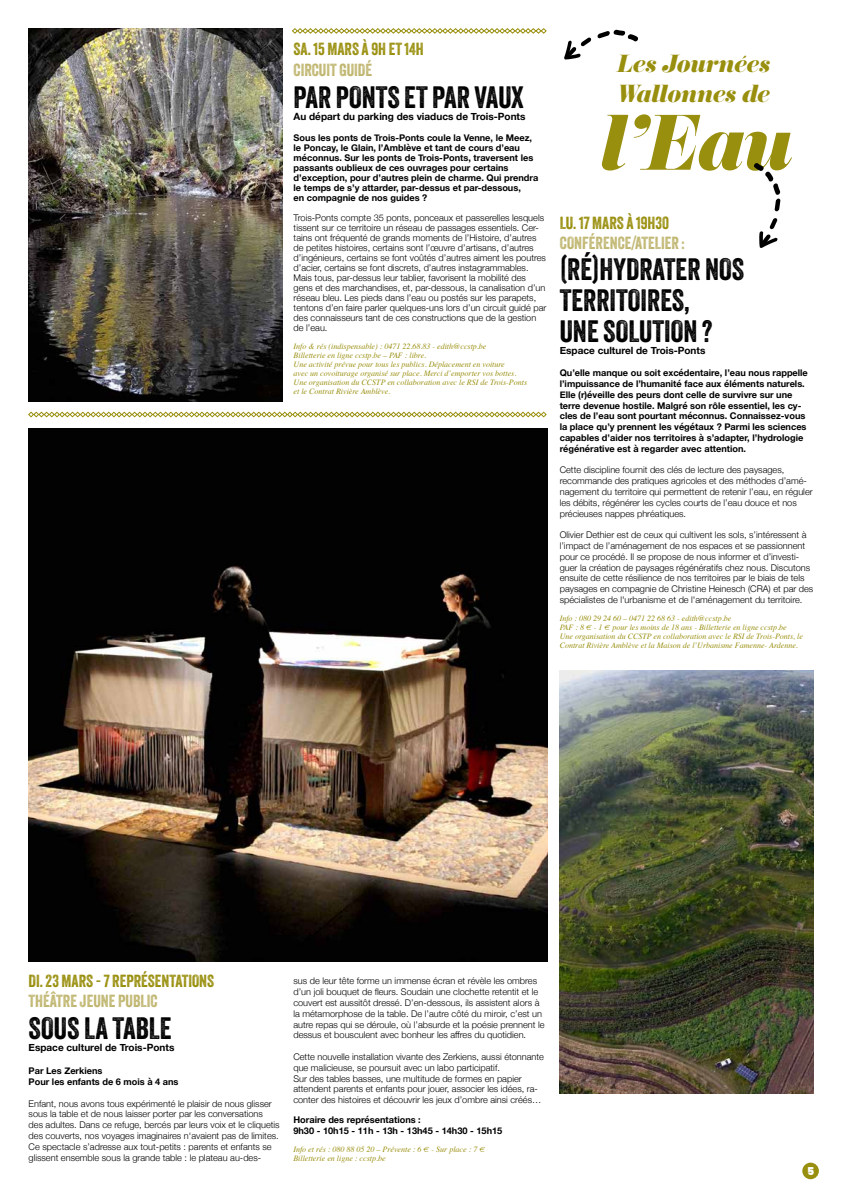
<style>
.page{position:relative;width:842px;height:1191px;background:#fff}
.page>*{position:absolute;margin:0;border:0;box-sizing:border-box;transform-origin:0 0}
.t1{font:italic 68.6px "Eloquent JF Pro";color:#998f0e}
.t2{font:30px/31px "Veneer";color:#000}
.t3{font:italic 21.6px/30.4px "Eloquent JF Pro";color:#998f0e}
.t4{font:17px "Veneer";color:#998f0e}
.t5{font:17px "Veneer";color:#c0b670}
.t6{font:900 10.8px "Poppins";color:#fff}
.t7{font:700 10px "Helvetica Neue";color:#000}
.t8{font:300 9.2px/10.8px "Helvetica Neue";color:#000}
.t9{font:700 9.2px/10.8px "Helvetica Neue";color:#000}
.t10{font:italic 8px/9px "Times";color:#998f0e}
</style>
<div class="page">
<div style="left:802px;top:1162px;width:17px;height:17px;background:#998f0e;border-radius:50%"></div>
<svg style="left:292px;top:28px;width:255px;height:6px"></svg>
<svg style="left:28px;top:411px;width:519px;height:6px"></svg>
<img style="left:560px;top:670px;width:254px;height:423px">
<img style="left:28px;top:28px;width:255px;height:373px">
<svg style="left:754px;top:163px;width:26px;height:48px"></svg>
<svg style="left:759px;top:218px;width:19px;height:30px"></svg>
<svg style="left:597px;top:30px;width:41px;height:11px"></svg>
<svg style="left:564px;top:37px;width:27px;height:23px"></svg>
<img style="left:28px;top:428px;width:520px;height:534px">
<h3 class="t4" style="left:294px;top:39px;width:132px">SA. 15 MARS À 9H ET 14H</h3>
<h3 class="t5" style="left:294px;top:59px;width:80px">CIRCUIT GUIDÉ</h3>
<h2 class="t2" style="left:294px;top:81px;width:231px">PAR PONTS ET PAR VAUX</h2>
<p class="t7" style="left:294px;top:108px;width:233px">Au départ du parking des viaducs de Trois-Ponts</p>
<p class="t9" style="left:294px;top:133px;width:246px;line-height:10px">Sous les ponts de Trois-Ponts coule la Venne, le Meez, le Poncay, le Glain, l’Amblève et tant de cours d’eau méconnus. Sur les ponts de Trois-Ponts, traversent les passants oublieux de ces ouvrages pour certains d’exception, pour d’autres plein de charme. Qui prendra le temps de s’y attarder, par-dessus et par-dessous,<br>en compagnie de nos guides ?</p>
<p class="t8" style="left:294px;top:212px;width:254px;line-height:10px">Trois-Ponts compte 35 ponts, ponceaux et passerelles lesquels tissent sur ce territoire un réseau de passages essentiels. Cer&shy;tains ont fréquenté de grands moments de l’Histoire, d’autres de petites histoires, certains sont l’œuvre d’artisans, d’autres d’ingénieurs, certains se font voûtés d’autres aiment les poutres d’acier, certains se font discrets, d’autres instagrammables.<br>Mais tous, par-dessus leur tablier, favorisent la mobilité des gens et des marchandises, et, par-dessous, la canalisation d’un réseau bleu. Les pieds dans l’eau ou postés sur les parapets, tentons d’en faire parler quelques-uns lors d’un circuit guidé par des connaisseurs tant de ces constructions que de la gestion de l’eau.</p>
<p class="t10" style="left:294px;top:341px;width:235px">Info &amp; rés (indispensable) : 0471 22.68.83 - edith@ccstp.be<br>Billetterie en ligne ccstp.be – PAF : libre.<br>Une activité prévue pour tous les publics. Déplacement en voiture<br>avec un covoiturage organisé sur place. Merci d’emporter vos bottes.<br>Une organisation du CCSTP en collaboration avec le RSI de Trois-Ponts et le Contrat Rivière Amblève.</p>
<h3 class="t3" style="left:616px;top:49px;width:155px">Les Journées<br>Wallonnes de</h3>
<h1 class="t1" style="left:596px;top:106px;width:194px">l'Eau</h1>
<h3 class="t4" style="left:560px;top:213px;width:111px">LU. 17 MARS À 19H30</h3>
<h3 class="t5" style="left:560px;top:233px;width:127px">CONFÉRENCE/ATELIER :</h3>
<h2 class="t2" style="left:560px;top:254px;width:186px">(RÉ)HYDRATER NOS<br>TERRITOIRES,<br>UNE SOLUTION ?</h2>
<p class="t7" style="left:560px;top:343px;width:147px">Espace culturel de Trois-Ponts</p>
<p class="t9" style="left:560px;top:368px;width:250px">Qu’elle manque ou soit excédentaire, l’eau nous rappelle l’impuissance de l’humanité face aux éléments naturels.<br>Elle (r)éveille des peurs dont celle de survivre sur une terre devenue hostile. Malgré son rôle essentiel, les cy&shy;cles de l’eau sont pourtant méconnus. Connaissez-vous la place qu’y prennent les végétaux ? Parmi les sciences capables d’aider nos territoires à s’adapter, l’hydrologie régénérative est à regarder avec attention.</p>
<p class="t8" style="left:560px;top:464px;width:254px">Cette discipline fournit des clés de lecture des paysages, recommande des pratiques agricoles et des méthodes d’amé&shy;nagement du territoire qui permettent de retenir l’eau, en réguler les débits, régénérer les cycles courts de l’eau douce et nos précieuses nappes phréatiques.</p>
<p class="t8" style="left:560px;top:529px;width:255px">Olivier Dethier est de ceux qui cultivent les sols, s’intéressent à l’impact de l’aménagement de nos espaces et se passionnent pour ce procédé. Il se propose de nous informer et d’investi&shy;guer la création de paysages régénératifs chez nous. Discutons ensuite de cette résilience de nos territoires par le biais de tels paysages en compagnie de Christine Heinesch (CRA) et par des spécialistes de l'urbanisme et de l'aménagement du territoire.</p>
<p class="t10" style="left:560px;top:613px;width:245px">Info : 080 29 24 60 – 0471 22 68 63 - edith@ccstp.be<br>PAF : 8 € - 1 € pour les moins de 18 ans - Billetterie en ligne ccstp.be<br>Une organisation du CCSTP en collaboration avec le RSI de Trois-Ponts, le Contrat Rivière Amblève et la Maison de l’Urbanisme Famenne- Ardenne.</p>
<h3 class="t4" style="left:29px;top:970px;width:187px">DI. 23 MARS - 7 REPRÉSENTATIONS</h3>
<h3 class="t5" style="left:29px;top:991px;width:130px">THÉÂTRE JEUNE PUBLIC</h3>
<h2 class="t2" style="left:29px;top:1012px;width:145px">SOUS LA TABLE</h2>
<p class="t7" style="left:29px;top:1040px;width:147px">Espace culturel de Trois-Ponts</p>
<p class="t9" style="left:29px;top:1065px;width:151px">Par Les Zerkiens<br>Pour les enfants de 6 mois à 4 ans</p>
<p class="t8" style="left:29px;top:1097px;width:253px">Enfant, nous avons tous expérimenté le plaisir de nous glisser sous la table et de nous laisser porter par les conversations des adultes. Dans ce refuge, bercés par leurs voix et le cliquetis des couverts, nos voyages imaginaires n‘avaient pas de limites.<br>Ce spectacle s’adresse aux tout-petits : parents et enfants se glissent ensemble sous la grande table : le plateau au-des-</p>
<p class="t8" style="left:293px;top:975px;width:253px">sus de leur tête forme un immense écran et révèle les ombres d’un joli bouquet de fleurs. Soudain une clochette retentit et le couvert est aussitôt dressé. D’en-dessous, ils assistent alors à la métamorphose de la table. De l’autre côté du miroir, c’est un autre repas qui se déroule, où l’absurde et la poésie prennent le dessus et bousculent avec bonheur les affres du quotidien.</p>
<p class="t8" style="left:293px;top:1050px;width:252px">Cette nouvelle installation vivante des Zerkiens, aussi étonnante que malicieuse, se poursuit avec un labo participatif.<br>Sur des tables basses, une multitude de formes en papier attendent parents et enfants pour jouer, associer les idées, ra&shy;conter des histoires et découvrir les jeux d’ombre ainsi créés…</p>
<p class="t9" style="left:293px;top:1114px;width:210px">Horaire des représentations :<br>9h30 - 10h15 - 11h - 13h - 13h45 - 14h30 - 15h15</p>
<p class="t10" style="left:293px;top:1144px;width:193px">Info et rés : 080 88 05 20 – Prévente : 6 € - Sur place : 7 €<br>Billetterie en ligne : ccstp.be</p>
<p class="t6" style="left:807px;top:1164px;width:9px">5</p>
</div>
